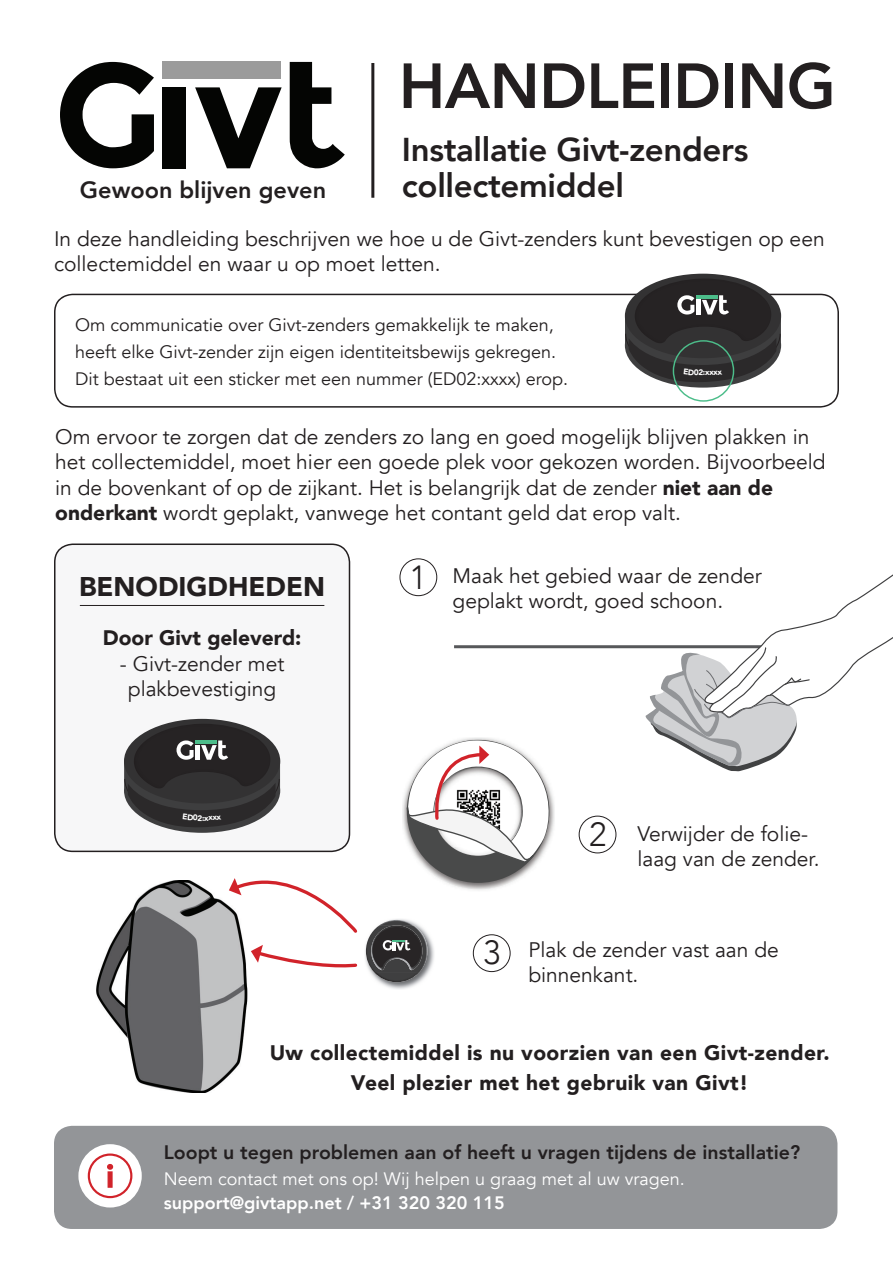
<style>
.page{position:relative;width:893px;height:1263px;background:#fff}
.page>*{position:absolute;margin:0;border:0;box-sizing:border-box;transform-origin:0 0}
.t1{font:800 63px "Avenir";letter-spacing:-.01em;color:#231f20}
.t2{font:300 33.45px "Avenir";color:#231f20}
.t3{font:800 33px/36px "Avenir";letter-spacing:-.01em;color:#231f20}
.t4{font:900 27px "Avenir";color:#231f20}
.t5{font:800 23.55px "Avenir";color:#231f20}
.t6{font:21px/25.2px "Avenir";color:#231f20}
.t7{font:900 21px/30px "Avenir";letter-spacing:.02em;color:#231f20;text-align:center}
.t8{font:900 21px "Avenir";color:#231f20}
.t9{font:800 19.5px "Avenir";color:#231f20}
.t10{font:18px/27px "Avenir";color:#231f20}
.t11{font:18px "Avenir";color:#fff}
.t12{font:800 18px "Avenir";color:#fff}
.t13{font:900 8.1px "Avenir";color:#fff}
.s1{font-weight:900}
</style>
<div class="page">
<hr style="left:454px;top:645px;width:370px;height:3px;background:#57585a">
<div style="left:55px;top:544px;width:294px;height:307px;background:#f7f7f8;border-radius:18px"></div>
<div style="left:54px;top:543px;width:296px;height:309px;border:2px solid #231f20;border-radius:18px"></div>
<div style="left:163px;top:62px;width:118px;height:16px;background:#9b9b9b"></div>
<svg style="left:60px;top:62px;width:94px;height:106px"></svg>
<div style="left:163px;top:87px;width:22px;height:81px;background:#040503"></div>
<svg style="left:290px;top:62px;width:55px;height:107px"></svg>
<svg style="left:195px;top:87px;width:87px;height:81px"></svg>
<hr style="left:371px;top:63px;width:3px;height:135px;background:#231f20">
<svg style="left:54px;top:294px;width:785px;height:114px"></svg>
<hr style="left:80px;top:605px;width:244px;height:1px;background:#231f20">
<div style="left:400px;top:559px;width:37px;height:37px;border:1px solid #231f20;border-radius:50%"></div>
<div style="left:579px;top:816px;width:37px;height:37px;border:1px solid #231f20;border-radius:50%"></div>
<div style="left:473px;top:934px;width:37px;height:38px;border:1px solid #231f20;border-radius:50%"></div>
<svg style="left:644px;top:574px;width:249px;height:197px"></svg>
<img style="left:635px;top:279px;width:136px;height:16px">
<img style="left:134px;top:724px;width:136px;height:16px">
<img style="left:365px;top:919px;width:69px;height:70px">
<img style="left:379px;top:920px;width:48px;height:6px">
<img style="left:374px;top:972px;width:45px;height:10px">
<img style="left:366px;top:926px;width:61px;height:46px">
<img style="left:371px;top:934px;width:51px;height:36px">
<svg style="left:372px;top:925px;width:49px;height:43px;background:#474747"></svg>
<svg style="left:402px;top:737px;width:153px;height:153px"></svg>
<div style="left:54px;top:1126px;width:783px;height:103px;background:#939598;border-radius:18px"></div>
<div style="left:78px;top:1144px;width:64px;height:63px;background:#fff;border-radius:50%"></div>
<svg style="left:107px;top:1164px;width:7px;height:24px"></svg>
<div style="left:88px;top:1153px;width:44px;height:45px;border:2px solid #d1232a;border-radius:50%"></div>
<img style="left:96px;top:880px;width:152px;height:213px">
<svg style="left:229px;top:878px;width:129px;height:56px"></svg>
<svg style="left:251px;top:945px;width:107px;height:23px"></svg>
<svg style="left:625px;top:295px;width:156px;height:93px;background:#4c4d4d"></svg>
<svg style="left:124px;top:740px;width:156px;height:93px;background:#4b4a4b"></svg>
<p class="t5" style="left:80px;top:172px;width:248px">Gewoon blijven geven</p>
<h1 class="t1" style="left:399px;top:37px;width:439px">HANDLEIDING</h1>
<h3 class="t3" style="left:402px;top:132px;width:348px">Installatie Givt-zenders collectemiddel</h3>
<p class="t6" style="left:54px;top:227px;width:772px">In deze handleiding beschrijven we hoe u de Givt-zenders kunt bevestigen op een collectemiddel en waar u op moet letten.</p>
<p class="t10" style="left:75px;top:312px;width:495px">Om communicatie over Givt-zenders gemakkelijk te maken, heeft elke Givt-zender zijn eigen identiteitsbewijs gekregen.<br>Dit bestaat uit een sticker met een nummer (ED02:xxxx) erop.</p>
<p class="t13" style="left:703px;top:366px;width:4px">:</p>
<p class="t6" style="left:55px;top:425px;width:772px">Om ervoor te zorgen dat de zenders zo lang en goed mogelijk blijven plakken in het collectemiddel, moet hier een goede plek voor gekozen worden. Bijvoorbeeld in de bovenkant of op de zijkant. Het is belangrijk dat de zender <span class="s1">niet aan de onderkant</span> wordt geplakt, vanwege het contant geld dat erop valt.</p>
<h2 class="t2" style="left:409px;top:558px;width:19px">1</h2>
<p class="t4" style="left:79px;top:563px;width:247px">BENODIGDHEDEN</p>
<p class="t6" style="left:453px;top:563px;width:311px">Maak het gebied waar de zender geplakt wordt, goed schoon.</p>
<p class="t8" style="left:103px;top:620px;width:200px">Door Givt geleverd:</p>
<p class="t6" style="left:120px;top:651px;width:166px;text-align:center">- Givt-zender met plakbevestiging</p>
<p class="t13" style="left:202px;top:811px;width:4px">:</p>
<h2 class="t2" style="left:483px;top:933px;width:19px">3</h2>
<h2 class="t2" style="left:589px;top:814px;width:19px">2</h2>
<p class="t6" style="left:637px;top:821px;width:184px">Verwijder de folie&shy;laag van de zender.</p>
<p class="t6" style="left:528px;top:937px;width:252px">Plak de zender vast aan de binnenkant.</p>
<p class="t7" style="left:270px;top:1037px;width:562px">Uw collectemiddel is nu voorzien van een Givt-zender.<br>Veel plezier met het gebruik van Givt!</p>
<p class="t9" style="left:164px;top:1137px;width:638px">Loopt u tegen problemen aan of heeft u vragen tijdens de installatie?</p>
<p class="t11" style="left:164px;top:1168px;width:523px">Neem contact met ons op! Wij helpen u graag met al uw vragen.</p>
<p class="t12" style="left:164px;top:1189px;width:342px">support@givtapp.net / +31 320 320 115</p>
</div>
